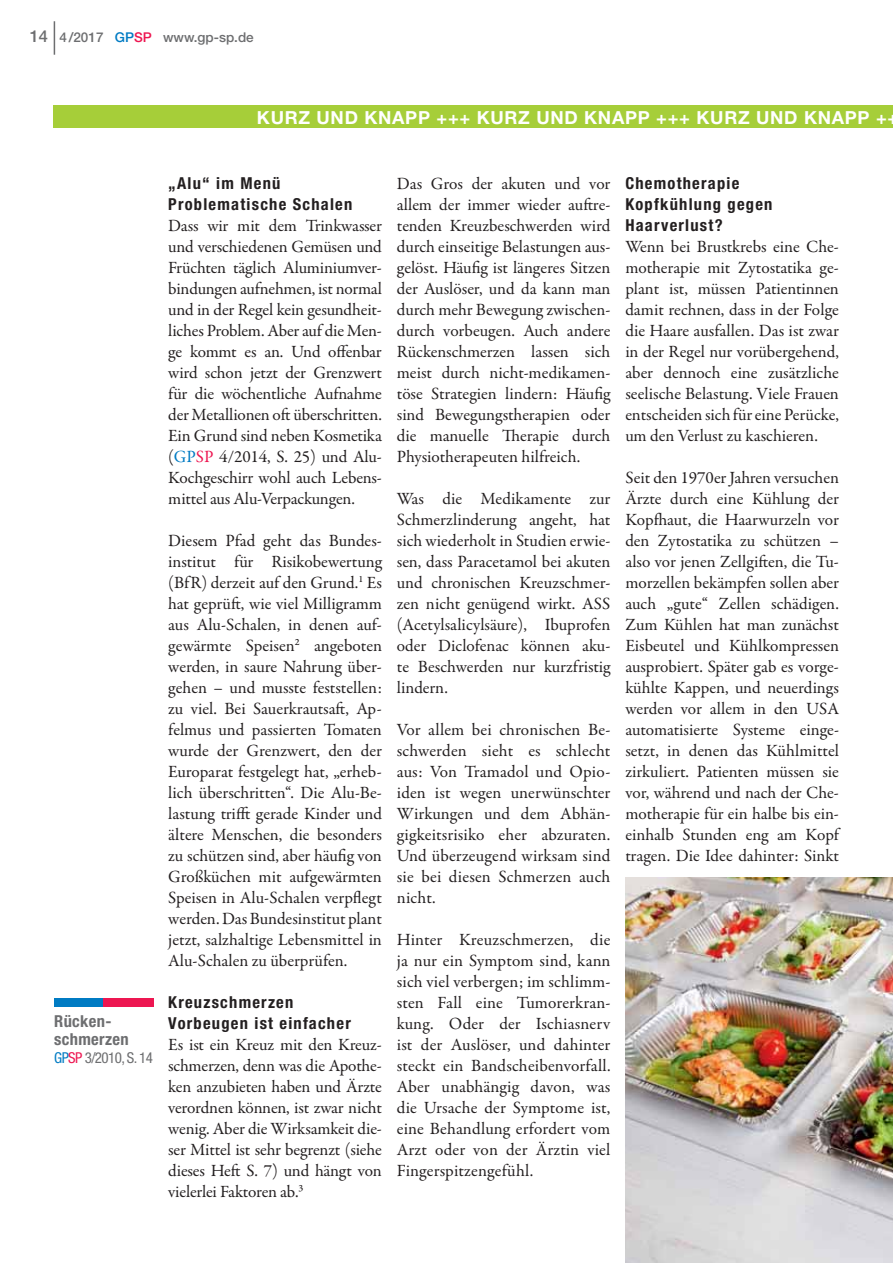
<style>
.page{position:relative;width:893px;height:1263px;background:#fff}
.page>*{position:absolute;margin:0;border:0;box-sizing:border-box;transform-origin:0 0}
.t1{font:700 18px "Helvetica Neue LT";letter-spacing:.04em;color:#fff}
.t2{font:17.25px/21px "Garamond Premr Pro 2";color:#231f20;text-align:justify}
.t3{font:700 condensed 16.5px/21px "Helvetica Neue LT";letter-spacing:.075em;color:#231f20}
.t4{font:700 condensed 16.5px/18px "Helvetica Neue LT";letter-spacing:.02em;color:#6d6e70}
.t5{font:condensed 15px "Helvetica Neue LT";letter-spacing:-.04em;color:#6d6e70}
.t6{font:500 13.5px "Helvetica Neue LT";color:#6d6e70}
.s1{font-size:16.5px}
.s2{color:#007bc3}
.s3{color:#ed1651}
</style>
<div class="page">
<hr style="left:54px;top:21px;width:1px;height:34px;background:#6d6e70">
<div style="left:54px;top:105px;width:839px;height:22px;background:#a6ce39"></div>
<div style="left:55px;top:999px;width:50px;height:8px;background:#007bc3"></div>
<div style="left:104px;top:999px;width:50px;height:8px;background:#ed1651"></div>
<img style="left:625px;top:877px;width:268px;height:386px">
<p class="t6" style="left:30px;top:32px;width:226px"><span class="s1">14</span> 4 /2017 <span class="s2">GP</span><span class="s3">SP</span> www.gp-sp.de</p>
<p class="t1" style="left:257px;top:111px;width:631px">KURZ UND KNAPP +++ KURZ UND KNAPP +++ KURZ UND KNAPP +</p>
<p class="t4" style="left:54px;top:1014px;width:76px">Rücken&shy;schmerzen</p>
<p class="t5" style="left:54px;top:1053px;width:100px"><span class="s2">GP</span><span class="s3">SP</span> 3/2010, S. 14</p>
<p class="t3" style="left:168px;top:175px;width:186px">„Alu“ im Menü<br>Problematische Schalen</p>
<p class="t2" style="left:168px;top:216px;width:215px">Dass wir mit dem Trinkwasser und verschiedenen Gemüsen und Früchten täglich Aluminiumver&shy;bindungen aufnehmen, ist normal und in der Regel kein gesundheit&shy;liches Problem. Aber auf die Men&shy;ge kommt es an. Und offenbar wird schon jetzt der Grenzwert für die wöchentliche Aufnahme der Metallionen oft überschritten.<br>Ein Grund sind neben Kosmetika (<span class="s2">GP</span><span class="s3">SP</span> 4/2014, S. 25) und Alu-Kochgeschirr wohl auch Lebens&shy;mittel aus Alu-Verpackungen.</p>
<p class="t2" style="left:168px;top:531px;width:215px">Diesem Pfad geht das Bundes&shy;institut für Risikobewertung (BfR) derzeit auf den Grund.<sup>1</sup> Es hat geprüft, wie viel Milligramm aus Alu-Schalen, in denen auf&shy;gewärmte Speisen<sup>2</sup> angeboten werden, in saure Nahrung über&shy;gehen – und musste feststellen: zu viel. Bei Sauerkrautsaft, Ap&shy;felmus und passierten Tomaten wurde der Grenzwert, den der Europarat festgelegt hat, „erheb&shy;lich überschritten“. Die Alu-Be&shy;lastung trifft gerade Kinder und ältere Menschen, die besonders zu schützen sind, aber häufig von Großküchen mit aufgewärmten Speisen in Alu-Schalen verpflegt werden. Das Bundesinstitut plant jetzt, salzhaltige Lebensmittel in Alu-Schalen zu überprüfen.</p>
<p class="t3" style="left:168px;top:994px;width:184px">Kreuzschmerzen<br>Vorbeugen ist einfacher</p>
<p class="t2" style="left:168px;top:1035px;width:215px">Es ist ein Kreuz mit den Kreuz&shy;schmerzen, denn was die Apothe&shy;ken anzubieten haben und Ärzte verordnen können, ist zwar nicht wenig. Aber die Wirksamkeit die&shy;ser Mittel ist sehr begrenzt (siehe dieses Heft S. 7) und hängt von vielerlei Faktoren ab.<sup>3</sup></p>
<p class="t2" style="left:397px;top:174px;width:215px">Das Gros der akuten und vor allem der immer wieder auftre&shy;tenden Kreuzbeschwerden wird durch einseitige Belastungen aus&shy;gelöst. Häufig ist längeres Sitzen der Auslöser, und da kann man durch mehr Bewegung zwischen&shy;durch vorbeugen. Auch andere Rückenschmerzen lassen sich meist durch nicht-medikamen&shy;töse Strategien lindern: Häufig sind Bewegungstherapien oder die manuelle Therapie durch Physiotherapeuten hilfreich.</p>
<p class="t2" style="left:397px;top:489px;width:215px">Was die Medikamente zur Schmerzlinderung angeht, hat sich wiederholt in Studien erwie&shy;sen, dass Paracetamol bei akuten und chronischen Kreuzschmer&shy;zen nicht genügend wirkt. ASS (Acetylsalicylsäure), Ibuprofen oder Diclofenac können aku&shy;te Beschwerden nur kurzfristig lindern.</p>
<p class="t2" style="left:397px;top:720px;width:215px">Vor allem bei chronischen Be&shy;schwerden sieht es schlecht aus: Von Tramadol und Opio&shy;iden ist wegen unerwünschter Wirkungen und dem Abhän&shy;gigkeitsrisiko eher abzuraten.<br>Und überzeugend wirksam sind sie bei diesen Schmerzen auch nicht.</p>
<p class="t2" style="left:397px;top:930px;width:215px">Hinter Kreuzschmerzen, die ja nur ein Symptom sind, kann sich viel verbergen; im schlimm&shy;sten Fall eine Tumorerkran&shy;kung. Oder der Ischiasnerv ist der Auslöser, und dahinter steckt ein Bandscheibenvorfall.<br>Aber unabhängig davon, was die Ursache der Symptome ist, eine Behandlung erfordert vom Arzt oder von der Ärztin viel Fingerspitzengefühl.</p>
<p class="t3" style="left:625px;top:175px;width:149px">Chemotherapie<br>Kopfkühlung gegen<br>Haarverlust?</p>
<p class="t2" style="left:625px;top:237px;width:215px">Wenn bei Brustkrebs eine Che&shy;motherapie mit Zytostatika ge&shy;plant ist, müssen Patientinnen damit rechnen, dass in der Folge die Haare ausfallen. Das ist zwar in der Regel nur vorübergehend, aber dennoch eine zusätzliche seelische Belastung. Viele Frauen entscheiden sich für eine Perücke, um den Verlust zu kaschieren.</p>
<p class="t2" style="left:625px;top:468px;width:215px">Seit den 1970er Jahren versuchen Ärzte durch eine Kühlung der Kopfhaut, die Haarwurzeln vor den Zytostatika zu schützen – also vor jenen Zellgiften, die Tu&shy;morzellen bekämpfen sollen aber auch „gute“ Zellen schädigen.<br>Zum Kühlen hat man zunächst Eisbeutel und Kühlkompressen ausprobiert. Später gab es vorge&shy;kühlte Kappen, und neuerdings werden vor allem in den USA automatisierte Systeme einge&shy;setzt, in denen das Kühlmittel zirkuliert. Patienten müssen sie vor, während und nach der Che&shy;motherapie für ein halbe bis ein&shy;einhalb Stunden eng am Kopf tragen. Die Idee dahinter: Sinkt</p>
</div>
